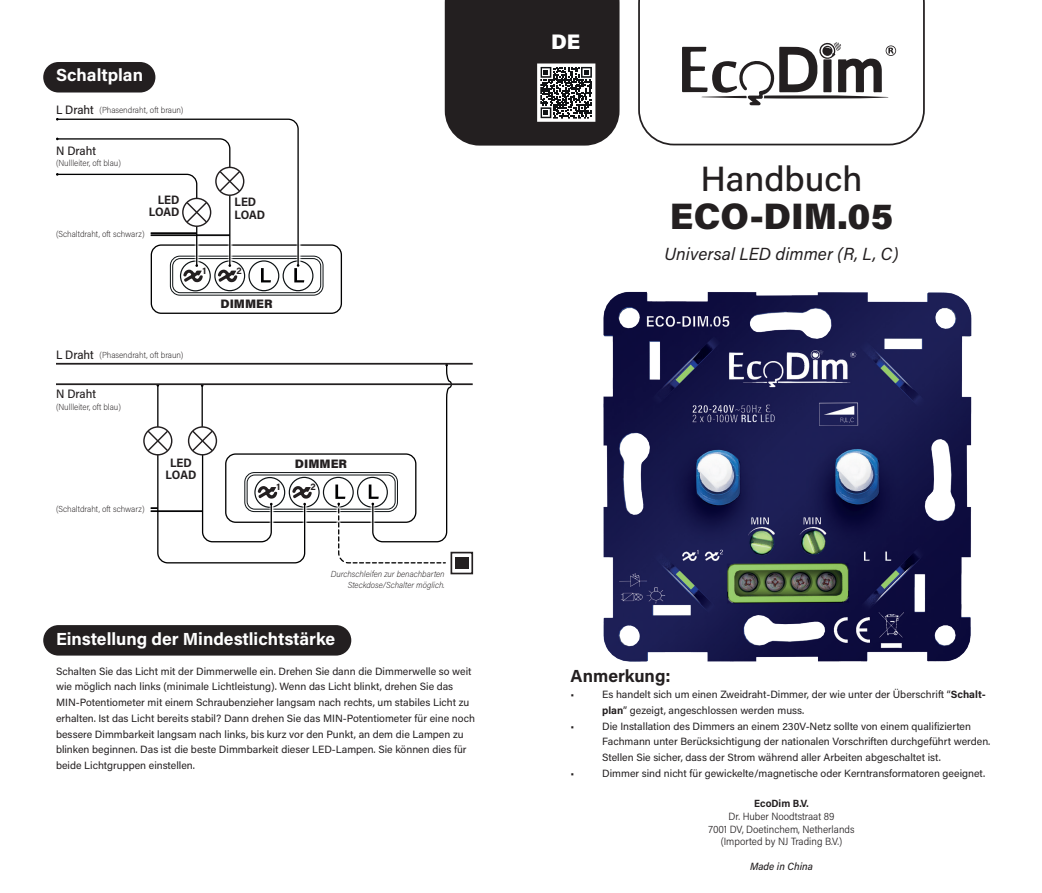
<style>
.page{position:relative;width:1042px;height:893px;background:#fff}
.page>*{position:absolute;margin:0;border:0;box-sizing:border-box;transform-origin:0 0}
.t1{font:900 36.75px "Acumin Pro";letter-spacing:.005em;color:#231f20}
.t2{font:500 35px "Acumin Pro";color:#231f20}
.t3{font:900 21px "Acumin Pro";color:#fff}
.t4{font:700 17.5px "Acumin Pro";color:#fff}
.t5{font:italic 17.5px "Acumin Pro";color:#231f20}
.t6{font:700 17.5px "Acumin Pro";color:#231f20}
.t7{font:700 12.25px/12.2px "Acumin Pro Semi Cond";color:#231f20;text-align:right}
.t8{font:900 12.25px "Acumin Pro";color:#231f20}
.t9{font:500 12.25px "Acumin Pro Semi Cond";color:#231f20}
.t10{font:10.5px/15.8px "Acumin Pro";color:#231f20}
.t11{font:300 10.5px/12.6px "Acumin Pro Semi Cond";color:#231f20;text-align:center}
.t12{font:italic 500 10.5px "Acumin Pro Semi Cond";color:#231f20}
.t13{font:700 10.5px "Acumin Pro Semi Cond";color:#231f20}
.t14{font:700 9.62px "Acumin Pro";color:#231f20}
.t15{font:200 8.75px "Acumin Pro Semi Cond";color:#231f20}
.t16{font:italic 200 8.75px/10.5px "Acumin Pro Semi Cond";color:#231f20;text-align:right}
.s1{font-weight:500;font-size:12.25px}
.s2{font-weight:700}
</style>
<div class="page">
<svg style="left:638px;top:0;width:287px;height:145px"></svg>
<svg style="left:682px;top:42px;width:214px;height:63px"></svg>
<svg style="left:445px;top:0;width:174px;height:146px;background:#343132"></svg>
<div style="left:43px;top:625px;width:308px;height:31px;background:#231f20;border-radius:15px"></div>
<div style="left:43px;top:62px;width:112px;height:31px;background:#231f20;border-radius:15px"></div>
<hr style="left:201px;top:385px;width:2px;height:55px;background:#000001">
<svg style="left:154px;top:385px;width:8px;height:42px"></svg>
<hr style="left:157px;top:385px;width:1px;height:50px;background:#000001">
<div style="left:151px;top:244px;width:191px;height:70px;border:1px solid #000001;border-radius:10px"></div>
<div style="left:170px;top:256px;width:153px;height:39px;border:1px solid #0d1214;border-radius:9px"></div>
<svg style="left:173px;top:259px;width:148px;height:34px"></svg>
<div style="left:172px;top:258px;width:149px;height:35px;border:1px solid #0d1214;border-radius:8px"></div>
<svg style="left:180px;top:261px;width:30px;height:30px"></svg>
<div style="left:180px;top:261px;width:31px;height:30px;border:1px solid #0d1214;border-radius:50%"></div>
<svg style="left:215px;top:261px;width:30px;height:30px"></svg>
<div style="left:214px;top:260px;width:31px;height:31px;border:1px solid #0d1214;border-radius:50%"></div>
<svg style="left:249px;top:261px;width:30px;height:30px"></svg>
<div style="left:248px;top:260px;width:31px;height:31px;border:1px solid #0d1214;border-radius:50%"></div>
<svg style="left:283px;top:261px;width:30px;height:30px"></svg>
<div style="left:283px;top:260px;width:30px;height:31px;border:1px solid #0d1214;border-radius:50%"></div>
<svg style="left:56px;top:118px;width:248px;height:165px"></svg>
<svg style="left:289px;top:477px;width:30px;height:30px"></svg>
<div style="left:289px;top:477px;width:31px;height:31px;border:1px solid #0d1214;border-radius:50%"></div>
<div style="left:323px;top:477px;width:31px;height:31px;border:1px solid #0d1214;border-radius:50%"></div>
<div style="left:369px;top:361px;width:85px;height:184px;background:#e5e5e5"></div>
<svg style="left:335px;top:365px;width:118px;height:199px"></svg>
<hr style="left:56px;top:363px;width:417px;height:2px;background:#231f20">
<hr style="left:56px;top:383px;width:417px;height:2px;background:#231f20">
<svg style="left:144px;top:427px;width:28px;height:28px"></svg>
<div style="left:143px;top:426px;width:29px;height:29px;border:1px solid #231f20;border-radius:50%"></div>
<div style="left:450px;top:552px;width:23px;height:22px;border:2px solid #231f20"></div>
<div style="left:455px;top:557px;width:14px;height:12px;background:#231f20"></div>
<div style="left:188px;top:426px;width:29px;height:29px;border:1px solid #231f20;border-radius:50%"></div>
<svg style="left:146px;top:429px;width:166px;height:135px"></svg>
<hr style="left:151px;top:232px;width:46px;height:1px;background:#000001">
<hr style="left:151px;top:233px;width:46px;height:1px;background:#000001">
<hr style="left:151px;top:235px;width:79px;height:1px;background:#000001">
<img style="left:603px;top:291px;width:369px;height:371px">
<h3 class="t4" style="left:56px;top:63px;width:89px">Schaltplan</h3>
<p class="t15" style="left:56px;top:104px;width:129px"><span class="s1">L Draht</span> (Phasendraht, oft braun)</p>
<p class="t9" style="left:56px;top:142px;width:41px">N Draht</p>
<p class="t15" style="left:56px;top:157px;width:67px">(Nullleiter, oft blau)</p>
<p class="t7" style="left:149px;top:193px;width:32px">LED<br>LOAD</p>
<p class="t7" style="left:234px;top:195px;width:32px;text-align:left">LED<br>LOAD</p>
<p class="t15" style="left:56px;top:228px;width:90px">(Schaltdraht, oft schwarz)</p>
<p class="t15" style="left:56px;top:349px;width:129px"><span class="s1">L Draht</span> (Phasendraht, oft braun)</p>
<p class="t9" style="left:56px;top:385px;width:41px">N Draht</p>
<p class="t15" style="left:56px;top:401px;width:67px">(Nullleiter, oft blau)</p>
<p class="t14" style="left:202px;top:264px;width:5px">1</p>
<p class="t14" style="left:236px;top:264px;width:7px">2</p>
<p class="t8" style="left:220px;top:295px;width:54px">DIMMER</p>
<p class="t7" style="left:166px;top:456px;width:32px;text-align:center">LED<br>LOAD</p>
<p class="t8" style="left:295px;top:455px;width:54px">DIMMER</p>
<p class="t15" style="left:56px;top:503px;width:90px">(Schaltdraht, oft schwarz)</p>
<p class="t14" style="left:276px;top:480px;width:5px">1</p>
<p class="t14" style="left:310px;top:480px;width:7px">2</p>
<p class="t16" style="left:331px;top:568px;width:115px">Durchschleifen zur benachbarten<br>Steckdose/Schalter möglich.</p>
<h3 class="t4" style="left:56px;top:627px;width:281px">Einstellung der Mindestlichtstärke</h3>
<p class="t10" style="left:56px;top:663px;width:420px">Schalten Sie das Licht mit der Dimmerwelle ein. Drehen Sie dann die Dimmerwelle so weit wie möglich nach links (minimale Lichtleistung). Wenn das Licht blinkt, drehen Sie das MIN-Potentiometer mit einem Schraubenzieher langsam nach rechts, um stabiles Licht zu erhalten. Ist das Licht bereits stabil? Dann drehen Sie das MIN-Potentiometer für eine noch bessere Dimmbarkeit langsam nach links, bis kurz vor den Punkt, an dem die Lampen zu blinken beginnen. Das ist die beste Dimmbarkeit dieser LED-Lampen. Sie können dies für beide Lichtgruppen einstellen.</p>
<h3 class="t3" style="left:551px;top:27px;width:31px">DE</h3>
<h2 class="t2" style="left:700px;top:154px;width:163px">Handbuch</h2>
<h1 class="t1" style="left:670px;top:190px;width:225px">ECO-DIM.05</h1>
<h3 class="t5" style="left:664px;top:241px;width:235px">Universal LED dimmer (R, L, C)</h3>
<h3 class="t6" style="left:570px;top:664px;width:102px">Anmerkung:</h3>
<p class="t10" style="left:570px;top:686px;width:5px">•</p>
<p class="t10" style="left:602px;top:686px;width:385px">Es handelt sich um einen Zweidraht-Dimmer, der wie unter der Überschrift “<span class="s2">Schalt&shy;plan</span>” gezeigt, angeschlossen werden muss.</p>
<p class="t10" style="left:570px;top:718px;width:5px">•</p>
<p class="t10" style="left:602px;top:718px;width:390px">Die Installation des Dimmers an einem 230V-Netz sollte von einem qualifizierten<br>Fachmann unter Berücksichtigung der nationalen Vorschriften durchgeführt werden.<br>Stellen Sie sicher, dass der Strom während aller Arbeiten abgeschaltet ist.</p>
<p class="t10" style="left:570px;top:765px;width:5px">•</p>
<p class="t10" style="left:602px;top:765px;width:385px">Dimmer sind nicht für gewickelte/magnetische oder Kerntransformatoren geeignet.</p>
<p class="t13" style="left:754px;top:796px;width:56px">EcoDim B.V.</p>
<p class="t11" style="left:708px;top:810px;width:148px">Dr. Huber Noodtstraat 89<br>7001 DV, Doetinchem, Netherlands (Imported by NJ Trading B.V.)</p>
<p class="t12" style="left:750px;top:859px;width:64px">Made in China</p>
</div>
